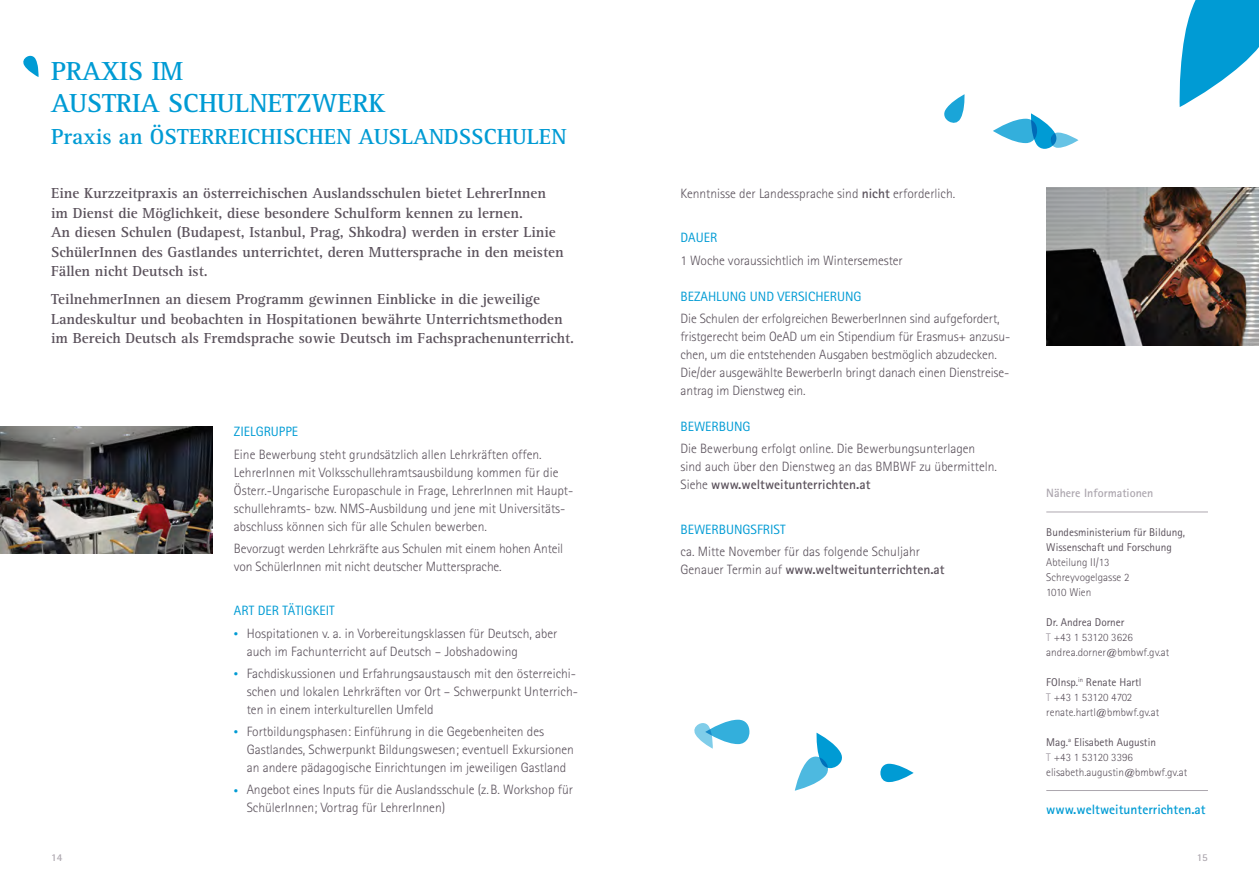
<style>
.page{position:relative;width:1259px;height:893px;background:#fff}
.page>*{position:absolute;margin:0;border:0;box-sizing:border-box;transform-origin:0 0}
.t1{font:700 27px/32.4px "Rotis Serif";color:#009bd4}
.t2{font:700 22.5px "Rotis Serif";color:#009bd4}
.t3{font:700 15px/19.5px "Rotis Serif";color:#5b525c}
.t4{font:300 13.5px/18px "Rotis Sans Serif";color:#5b525c}
.t5{font:13.5px "Rotis Sans Serif";color:#009bd4}
.t6{font:700 13.5px "Rotis Sans Serif";color:#009bd4}
.t7{font:700 12px "Rotis Sans Serif";color:#ada7af}
.t8{font:300 11.25px/15px "Rotis Sans Serif";color:#5b525c}
.t9{font:11.25px/15px "Rotis Sans Serif";color:#5b525c}
.t10{font:700 10.5px "Rotis Sans Serif";color:#ada7af}
.s1{font-size:9px;color:#009bd4}
.s2{font-weight:700}
.s3{font-weight:400}
.s4{font-weight:400;color:#ada7af}
</style>
<div class="page">
<hr style="left:1046px;top:512px;width:162px;height:1px;background:#ada7af">
<hr style="left:1046px;top:790px;width:162px;height:1px;background:#ada7af">
<svg style="left:1179px;top:0;width:80px;height:107px"></svg>
<img style="left:1046px;top:187px;width:213px;height:158px">
<svg style="left:944px;top:94px;width:20px;height:29px"></svg>
<svg style="left:993px;top:113px;width:85px;height:36px"></svg>
<svg style="left:880px;top:764px;width:33px;height:18px"></svg>
<svg style="left:694px;top:720px;width:55px;height:29px"></svg>
<svg style="left:795px;top:733px;width:47px;height:58px"></svg>
<svg style="left:23px;top:56px;width:16px;height:21px"></svg>
<img style="left:0;top:426px;width:213px;height:128px">
<h1 class="t1" style="left:51px;top:55px;width:336px">PRAXIS IM<br>AUSTRIA SCHULNETZWERK</h1>
<h2 class="t2" style="left:51px;top:123px;width:517px">Praxis an ÖSTERREICHISCHEN AUSLANDSSCHULEN</h2>
<p class="t3" style="left:51px;top:184px;width:514px">Eine Kurzzeitpraxis an österreichischen Auslandsschulen bietet LehrerInnen im Dienst die Möglichkeit, diese besondere Schulform kennen zu lernen.<br>An diesen Schulen (Budapest, Istanbul, Prag, Shkodra) werden in erster Linie SchülerInnen des Gastlandes unterrichtet, deren Muttersprache in den meisten Fällen nicht Deutsch ist.</p>
<p class="t3" style="left:51px;top:290px;width:525px">TeilnehmerInnen an diesem Programm gewinnen Einblicke in die jeweilige<br>Landeskultur und beobachten in Hospitationen bewährte Unterrichtsmethoden im Bereich Deutsch als Fremdsprache sowie Deutsch im Fachsprachenunterricht.</p>
<p class="t5" style="left:234px;top:424px;width:66px">ZIELGRUPPE</p>
<p class="t4" style="left:234px;top:445px;width:341px">Eine Bewerbung steht grundsätzlich allen Lehrkräften offen.<br>LehrerInnen mit Volksschullehramtsausbildung kommen für die Österr.-Ungarische Europaschule in Frage, LehrerInnen mit Haupt&shy;schullehramts- bzw. NMS-Ausbildung und jene mit Universitäts&shy;abschluss können sich für alle Schulen bewerben.</p>
<p class="t4" style="left:234px;top:539px;width:331px">Bevorzugt werden Lehrkräfte aus Schulen mit einem hohen Anteil von SchülerInnen mit nicht deutscher Muttersprache.</p>
<p class="t5" style="left:234px;top:603px;width:102px">ART DER TÄTIGKEIT</p>
<p class="t4" style="left:247px;top:624px;width:312px;text-indent:-13px"><span class="s1">•</span> Hospitationen v. a. in Vorbereitungsklassen für Deutsch, aber auch im Fachunterricht auf Deutsch – Jobshadowing</p>
<p class="t4" style="left:247px;top:664px;width:333px;text-indent:-13px"><span class="s1">•</span> Fachdiskussionen und Erfahrungsaustausch mit den österreichi&shy;schen und lokalen Lehrkräften vor Ort – Schwerpunkt Unterrich&shy;ten in einem interkulturellen Umfeld</p>
<p class="t4" style="left:247px;top:723px;width:329px;text-indent:-13px"><span class="s1">•</span> Fortbildungsphasen: Einführung in die Gegebenheiten des<br>Gastlandes, Schwerpunkt Bildungswesen; eventuell Exkursionen an andere pädagogische Einrichtungen im jeweiligen Gastland</p>
<p class="t4" style="left:247px;top:781px;width:328px;text-indent:-13px"><span class="s1">•</span> Angebot eines Inputs für die Auslandsschule (z.B. Workshop für<br>SchülerInnen; Vortrag für LehrerInnen)</p>
<p class="t4" style="left:680px;top:184px;width:276px">Kenntnisse der Landessprache sind <span class="s2">nicht</span> erforderlich.</p>
<p class="t5" style="left:680px;top:230px;width:38px">DAUER</p>
<p class="t4" style="left:680px;top:251px;width:224px">1 Woche voraussichtlich im Wintersemester</p>
<p class="t5" style="left:680px;top:288px;width:183px">BEZAHLUNG UND VERSICHERUNG</p>
<p class="t4" style="left:680px;top:309px;width:331px">Die Schulen der erfolgreichen BewerberInnen sind aufgefordert, fristgerecht beim OeAD um ein Stipendium für Erasmus+ anzusu&shy;chen, um die entstehenden Ausgaben bestmöglich abzudecken.<br>Die/der ausgewählte BewerberIn bringt danach einen Dienstreise&shy;antrag im Dienstweg ein.</p>
<p class="t5" style="left:680px;top:418px;width:72px">BEWERBUNG</p>
<p class="t4" style="left:680px;top:439px;width:318px">Die Bewerbung erfolgt online. Die Bewerbungsunterlagen sind auch über den Dienstweg an das BMBWF zu übermitteln.<br>Siehe <span class="s2">www.weltweitunterrichten.at</span></p>
<p class="t5" style="left:680px;top:521px;width:106px">BEWERBUNGSFRIST</p>
<p class="t4" style="left:680px;top:542px;width:265px">ca. Mitte November für das folgende Schuljahr<br>Genauer Termin auf <span class="s2">www.weltweitunterrichten.at</span></p>
<p class="t7" style="left:1046px;top:485px;width:109px">Nähere Informationen</p>
<p class="t9" style="left:1046px;top:524px;width:140px">Bundesministerium für Bildung,<br>Wissenschaft und Forschung</p>
<p class="t8" style="left:1046px;top:554px;width:85px">Abteilung II/13<br>Schreyvogelgasse 2<br>1010 Wien</p>
<p class="t8" style="left:1046px;top:614px;width:125px"><span class="s3">Dr. Andrea Dorner<br></span><span class="s4">T</span> +43 1 53120 3626 andrea.dorner@bmbwf.gv.at</p>
<p class="t8" style="left:1046px;top:674px;width:114px"><span class="s3">FOInsp.</span><sup>in</sup> <span class="s3">Renate Hartl<br></span><span class="s4">T</span> +43 1 53120 4702 renate.hartl@bmbwf.gv.at</p>
<p class="t8" style="left:1046px;top:734px;width:143px"><span class="s3">Mag.</span><sup>a</sup> <span class="s3">Elisabeth Augustin<br></span><span class="s4">T</span> +43 1 53120 3396 elisabeth.augustin@bmbwf.gv.at</p>
<p class="t6" style="left:1046px;top:801px;width:161px">www.weltweitunterrichten.at</p>
<p class="t10" style="left:51px;top:851px;width:13px">14</p>
<p class="t10" style="left:1196px;top:851px;width:13px">15</p>
</div>
